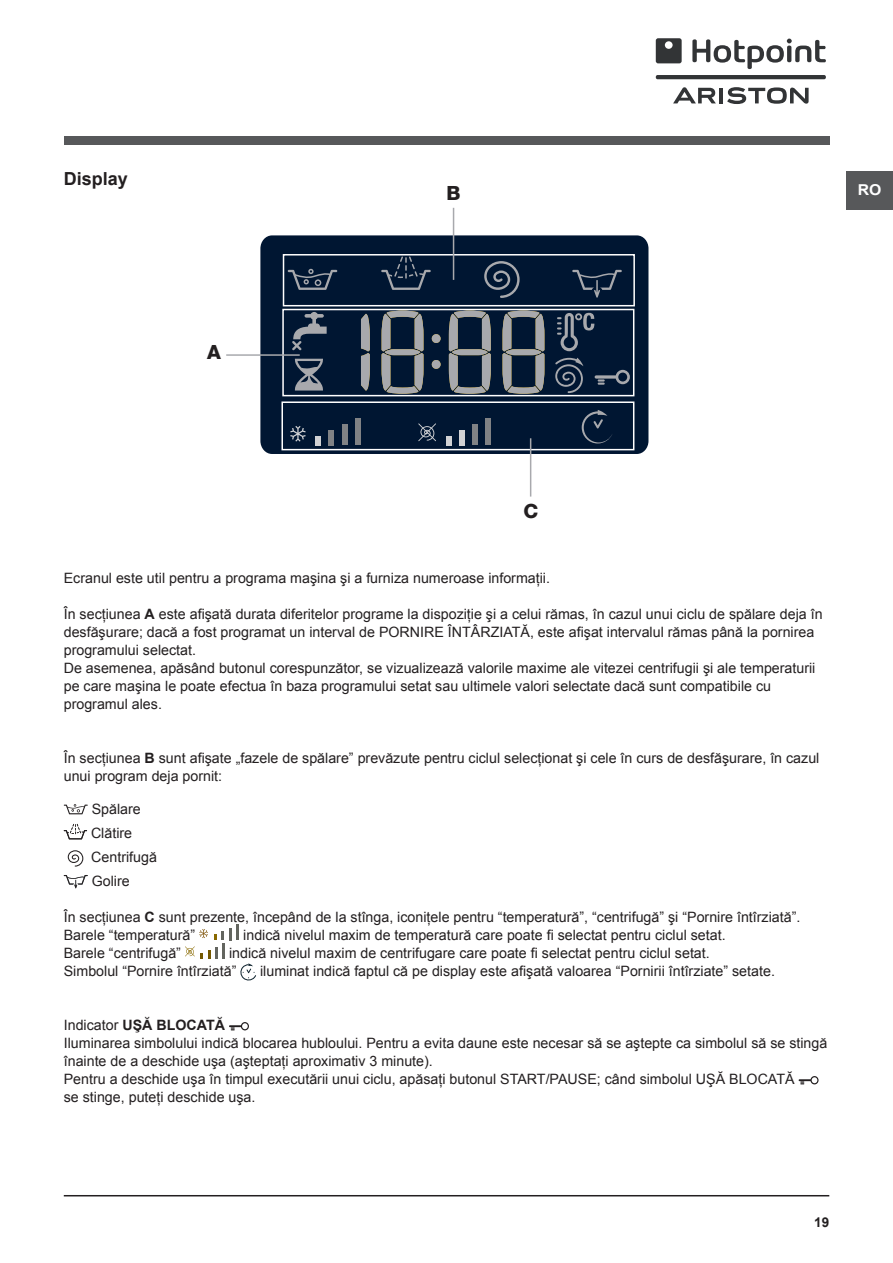
<style>
.page{position:relative;width:893px;height:1263px;background:#fff}
.page>*{position:absolute;margin:0;border:0;box-sizing:border-box;transform-origin:0 0}
.t1{font:800 19.5px "Helvetica Neue";color:#231f20}
.t2{font:700 18px "Arial";color:#231f20}
.t3{font:700 15px "Arial";color:#fff;scale:1.05 1}
.t4{font:14.25px/18px "Arial";color:#231f20}
.t5{font:700 13.5px "Arial";color:#231f20}
.s1{font-weight:700}
</style>
<div class="page">
<hr style="left:64px;top:1195px;width:765px;height:1px;background:#231f20">
<div style="left:846px;top:172px;width:47px;height:38px;background:#57585a"></div>
<div style="left:64px;top:136px;width:765px;height:9px;background:#57585a"></div>
<svg style="left:692px;top:39px;width:134px;height:30px"></svg>
<svg style="left:656px;top:38px;width:26px;height:25px"></svg>
<hr style="left:656px;top:75px;width:170px;height:4px;background:#323436;border-radius:2px">
<hr style="left:720px;top:88px;width:3px;height:15px;background:#323436">
<svg style="left:727px;top:87px;width:82px;height:17px"></svg>
<svg style="left:673px;top:87px;width:43px;height:16px"></svg>
<svg style="left:64px;top:804px;width:24px;height:10px"></svg>
<svg style="left:64px;top:824px;width:23px;height:15px"></svg>
<svg style="left:68px;top:850px;width:15px;height:16px"></svg>
<svg style="left:64px;top:875px;width:24px;height:13px"></svg>
<svg style="left:214px;top:928px;width:18px;height:12px"></svg>
<hr style="left:236px;top:924px;width:3px;height:16px;background:#63655f">
<svg style="left:199px;top:929px;width:9px;height:9px"></svg>
<svg style="left:185px;top:946px;width:33px;height:13px"></svg>
<hr style="left:222px;top:943px;width:3px;height:16px;background:#63655f">
<svg style="left:240px;top:963px;width:16px;height:17px"></svg>
<svg style="left:229px;top:1022px;width:20px;height:8px"></svg>
<svg style="left:799px;top:1076px;width:19px;height:8px"></svg>
<div style="left:260px;top:235px;width:388px;height:219px;background:#001632;border-radius:12px"></div>
<svg style="left:288px;top:269px;width:49px;height:21px"></svg>
<svg style="left:361px;top:314px;width:9px;height:77px"></svg>
<svg style="left:382px;top:312px;width:41px;height:81px"></svg>
<svg style="left:449px;top:312px;width:42px;height:81px"></svg>
<svg style="left:502px;top:312px;width:42px;height:81px"></svg>
<div style="left:432px;top:334px;width:9px;height:9px;background:#a8a9ad;border-radius:50%"></div>
<div style="left:432px;top:360px;width:9px;height:9px;background:#a8a9ad;border-radius:50%"></div>
<svg style="left:555px;top:358px;width:28px;height:35px"></svg>
<svg style="left:557px;top:313px;width:37px;height:38px"></svg>
<svg style="left:595px;top:370px;width:35px;height:15px"></svg>
<svg style="left:582px;top:410px;width:30px;height:33px"></svg>
<svg style="left:418px;top:423px;width:18px;height:18px"></svg>
<div style="left:316px;top:436px;width:5px;height:9px;background:#d1d2d4"></div>
<div style="left:329px;top:430px;width:5px;height:15px;background:#808285"></div>
<div style="left:342px;top:424px;width:5px;height:21px;background:#808285"></div>
<div style="left:355px;top:418px;width:5px;height:27px;background:#808285"></div>
<div style="left:446px;top:436px;width:6px;height:9px;background:#d1d2d4"></div>
<div style="left:459px;top:430px;width:6px;height:15px;background:#d1d2d4"></div>
<div style="left:473px;top:424px;width:5px;height:21px;background:#808285"></div>
<div style="left:486px;top:418px;width:5px;height:27px;background:#808285"></div>
<svg style="left:292px;top:312px;width:35px;height:38px"></svg>
<svg style="left:290px;top:426px;width:16px;height:16px"></svg>
<svg style="left:295px;top:359px;width:28px;height:31px"></svg>
<svg style="left:572px;top:270px;width:50px;height:28px"></svg>
<svg style="left:484px;top:261px;width:36px;height:37px"></svg>
<svg style="left:381px;top:257px;width:50px;height:33px"></svg>
<div style="left:282px;top:309px;width:352px;height:87px;border:2px solid #fff"></div>
<div style="left:283px;top:254px;width:352px;height:52px;border:2px solid #fff"></div>
<hr style="left:453px;top:208px;width:1px;height:72px;background:#a8a9ad">
<div style="left:281px;top:401px;width:353px;height:49px;border:2px solid #fff"></div>
<hr style="left:530px;top:438px;width:1px;height:59px;background:#a8a9ad">
<hr style="left:226px;top:354px;width:74px;height:2px;background:#a8a9ad">
<p class="t2" style="left:64px;top:167px;width:66px">Display</p>
<h1 class="t1" style="left:207px;top:340px;width:15px">A</h1>
<h1 class="t1" style="left:446px;top:182px;width:16px">B</h1>
<p class="t3" style="left:858px;top:180px;width:24px">RO</p>
<h1 class="t1" style="left:523px;top:499px;width:16px">C</h1>
<p class="t4" style="left:64px;top:569px;width:488px">Ecranul este util pentru a programa maşina şi a furniza numeroase informaţii.</p>
<p class="t4" style="left:64px;top:605px;width:760px">În secţiunea <span class="s1">A</span> este afişată durata diferitelor programe la dispoziţie şi a celui rămas, în cazul unui ciclu de spălare deja în desfăşurare; dacă a fost programat un interval de PORNIRE ÎNTÂRZIATĂ, este afişat intervalul rămas până la pornirea programului selectat.<br>De asemenea, apăsând butonul corespunzător, se vizualizează valorile maxime ale vitezei centrifugii şi ale temperaturii pe care maşina le poate efectua în baza programului setat sau ultimele valori selectate dacă sunt compatibile cu programul ales.</p>
<p class="t4" style="left:64px;top:749px;width:757px">În secţiunea <span class="s1">B</span> sunt afişate „fazele de spălare” prevăzute pentru ciclul selecţionat şi cele în curs de desfăşurare, în cazul unui program deja pornit:</p>
<p class="t4" style="left:91px;top:797px;width:67px;line-height:24px">Spălare<br>Clătire<br>Centrifugă<br>Golire</p>
<p class="t4" style="left:64px;top:907px;width:738px;line-height:18.8px">În secţiunea <span class="s1">C</span> sunt prezente, începând de la stînga, iconiţele pentru “temperatură”, “centrifugă” şi “Pornire întîrziată”.<br>Barele “temperatură”</p>
<p class="t4" style="left:243px;top:926px;width:484px">indică nivelul maxim de temperatură care poate fi selectat pentru ciclul setat.</p>
<p class="t4" style="left:64px;top:944px;width:647px;text-indent:165px">indică nivelul maxim de centrifugare care poate fi selectat pentru ciclul setat.<br>Simbolul “Pornire întîrziată”</p>
<p class="t4" style="left:64px;top:944px;width:119px">Barele “centrifugă”</p>
<p class="t4" style="left:260px;top:962px;width:516px">iluminat indică faptul că pe display este afişată valoarea “Pornirii întîrziate” setate.</p>
<p class="t4" style="left:64px;top:1016px;width:765px">Indicator <span class="s1">UŞĂ BLOCATĂ<br></span>Iluminarea simbolului indică blocarea hubloului. Pentru a evita daune este necesar să se aştepte ca simbolul să se stingă înainte de a deschide uşa (aşteptaţi aproximativ 3 minute).<br>Pentru a deschide uşa în timpul executării unui ciclu, apăsaţi butonul START/PAUSE; când simbolul UŞĂ BLOCATĂ<br>se stinge, puteţi deschide uşa.</p>
<p class="t5" style="left:814px;top:1214px;width:17px">19</p>
</div>
